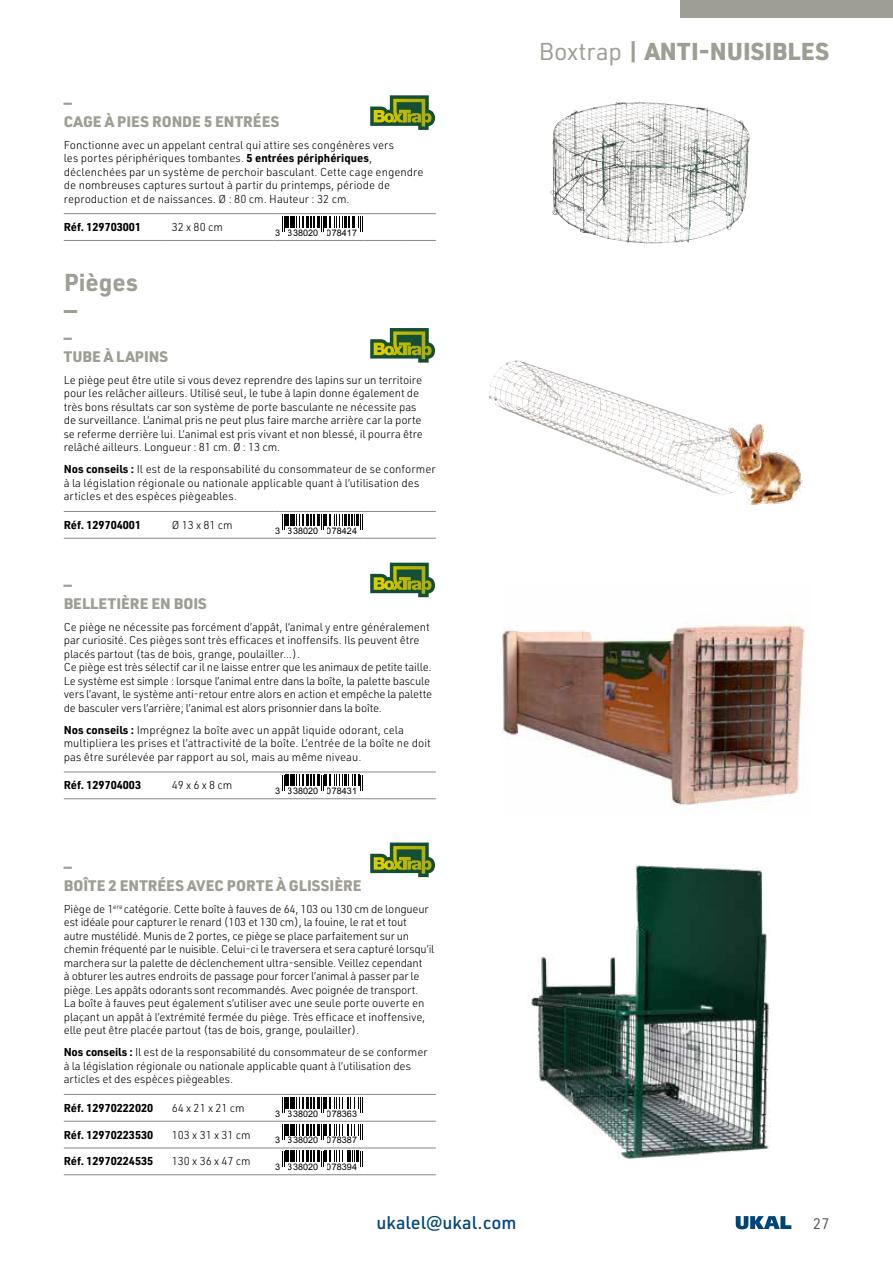
<style>
.page{position:relative;width:893px;height:1263px;background:#fff}
.page>*{position:absolute;margin:0;border:0;box-sizing:border-box;transform-origin:0 0}
.Titre_Courant_Droite{font:900 24px "URWDIN";color:#9f9e94}
.Inter-titre_2022{font:700 24px "URWDIN";color:#9f9e94}
.t1{font:500 18px "URWDIN";color:#004579}
.Titre_produit_2022{font:900 15px/18px "URWDIN";color:#9f9e94}
.t2{font:15px "URWDIN";color:#565655}
.Descriptif_produit_2{font:300 11.25px/13.5px "URWDIN";letter-spacing:-.01em;color:#000}
.Référence_Tableau_20{font:700 11.25px "URWDIN";color:#000}
.Descriptif_Tableau_2{font:300 11.25px "URWDIN";color:#000}
.t3{font:9px "Arial";color:#000}
.s1{font-weight:700}
.s2{font-weight:400}
</style>
<div class="page">
<svg style="left:736px;top:1216px;width:55px;height:13px"></svg>
<img style="left:550px;top:102px;width:78px;height:140px">
<hr style="left:64px;top:213px;width:102px;height:1px;background:#868786">
<hr style="left:166px;top:213px;width:108px;height:1px;background:#868786">
<hr style="left:274px;top:213px;width:90px;height:1px;background:#868786">
<hr style="left:364px;top:213px;width:38px;height:1px;background:#868786">
<hr style="left:402px;top:213px;width:34px;height:1px;background:#868786">
<hr style="left:64px;top:240px;width:102px;height:1px;background:#868786">
<hr style="left:166px;top:240px;width:108px;height:1px;background:#868786">
<hr style="left:274px;top:240px;width:90px;height:1px;background:#868786">
<hr style="left:364px;top:240px;width:38px;height:1px;background:#868786">
<hr style="left:402px;top:240px;width:34px;height:1px;background:#868786">
<svg style="left:282px;top:216px;width:81px;height:16px"></svg>
<svg style="left:370px;top:95px;width:65px;height:35px"></svg>
<hr style="left:64px;top:511px;width:102px;height:1px;background:#868786">
<hr style="left:166px;top:511px;width:108px;height:1px;background:#868786">
<hr style="left:274px;top:511px;width:90px;height:1px;background:#868786">
<hr style="left:364px;top:511px;width:38px;height:1px;background:#868786">
<hr style="left:402px;top:511px;width:34px;height:1px;background:#868786">
<hr style="left:64px;top:538px;width:102px;height:1px;background:#868786">
<hr style="left:166px;top:538px;width:108px;height:1px;background:#868786">
<hr style="left:274px;top:538px;width:90px;height:1px;background:#868786">
<hr style="left:364px;top:538px;width:38px;height:1px;background:#868786">
<hr style="left:402px;top:538px;width:34px;height:1px;background:#868786">
<svg style="left:282px;top:514px;width:81px;height:16px"></svg>
<svg style="left:370px;top:328px;width:65px;height:35px"></svg>
<hr style="left:64px;top:771px;width:102px;height:1px;background:#868786">
<hr style="left:166px;top:771px;width:108px;height:1px;background:#868786">
<hr style="left:274px;top:771px;width:90px;height:1px;background:#868786">
<hr style="left:364px;top:771px;width:38px;height:1px;background:#868786">
<hr style="left:402px;top:771px;width:34px;height:1px;background:#868786">
<hr style="left:64px;top:798px;width:102px;height:1px;background:#868786">
<hr style="left:166px;top:798px;width:108px;height:1px;background:#868786">
<hr style="left:274px;top:798px;width:90px;height:1px;background:#868786">
<hr style="left:364px;top:798px;width:38px;height:1px;background:#868786">
<hr style="left:402px;top:798px;width:34px;height:1px;background:#868786">
<svg style="left:282px;top:775px;width:81px;height:15px"></svg>
<svg style="left:370px;top:563px;width:65px;height:34px"></svg>
<img style="left:489px;top:360px;width:236px;height:135px">
<img style="left:725px;top:423px;width:77px;height:82px">
<img style="left:502px;top:623px;width:304px;height:183px">
<img style="left:531px;top:864px;width:240px;height:295px">
<hr style="left:64px;top:1094px;width:102px;height:1px;background:#868786">
<hr style="left:166px;top:1094px;width:108px;height:1px;background:#868786">
<hr style="left:274px;top:1094px;width:90px;height:1px;background:#868786">
<hr style="left:364px;top:1094px;width:38px;height:1px;background:#868786">
<hr style="left:402px;top:1094px;width:34px;height:1px;background:#868786">
<hr style="left:64px;top:1121px;width:102px;height:1px;background:#868786">
<hr style="left:166px;top:1121px;width:108px;height:1px;background:#868786">
<hr style="left:274px;top:1121px;width:90px;height:1px;background:#868786">
<hr style="left:364px;top:1121px;width:38px;height:1px;background:#868786">
<hr style="left:402px;top:1121px;width:34px;height:1px;background:#868786">
<hr style="left:64px;top:1147px;width:102px;height:1px;background:#868786">
<hr style="left:166px;top:1147px;width:108px;height:1px;background:#868786">
<hr style="left:274px;top:1147px;width:90px;height:1px;background:#868786">
<hr style="left:364px;top:1147px;width:38px;height:1px;background:#868786">
<hr style="left:402px;top:1147px;width:34px;height:1px;background:#868786">
<hr style="left:64px;top:1174px;width:102px;height:1px;background:#868786">
<hr style="left:166px;top:1174px;width:108px;height:1px;background:#868786">
<hr style="left:274px;top:1174px;width:90px;height:1px;background:#868786">
<hr style="left:364px;top:1174px;width:38px;height:1px;background:#868786">
<hr style="left:402px;top:1174px;width:34px;height:1px;background:#868786">
<svg style="left:282px;top:1097px;width:81px;height:16px"></svg>
<svg style="left:282px;top:1124px;width:81px;height:16px"></svg>
<svg style="left:282px;top:1151px;width:81px;height:15px"></svg>
<svg style="left:370px;top:842px;width:65px;height:35px"></svg>
<div style="left:680px;top:0;width:213px;height:17px;background:#9f9e94"></div>
<p class="Titre_produit_2022" style="left:64px;top:93px;width:217px">—<br>CAGE À PIES RONDE 5 ENTRÉES</p>
<p class="Descriptif_produit_2" style="left:64px;top:137px;width:361px">Fonctionne avec un appelant central qui attire ses congénères vers<br>les portes périphériques tombantes. <span class="s1">5 entrées périphériques</span>, déclenchées par un système de perchoir basculant. Cette cage engendre de nombreuses captures surtout à partir du printemps, période de reproduction et de naissances. Ø : 80 cm. Hauteur : 32 cm.</p>
<p class="Référence_Tableau_20" style="left:64px;top:219px;width:79px">Réf. 129703001</p>
<p class="Descriptif_Tableau_2" style="left:172px;top:220px;width:52px">32 x 80 cm</p>
<p class="t3" style="left:275px;top:227px;width:83px">3 338020 078417</p>
<p class="Inter-titre_2022" style="left:64px;top:266px;width:75px">Pièges</p>
<p class="Inter-titre_2022" style="left:64px;top:295px;width:14px">—</p>
<p class="Titre_produit_2022" style="left:64px;top:329px;width:106px">—<br>TUBE À LAPINS</p>
<p class="Descriptif_produit_2" style="left:64px;top:373px;width:361px">Le piège peut être utile si vous devez reprendre des lapins sur un territoire pour les relâcher ailleurs. Utilisé seul, le tube à lapin donne également de très bons résultats car son système de porte basculante ne nécessite pas de surveillance. L’animal pris ne peut plus faire marche arrière car la porte se referme derrière lui. L’animal est pris vivant et non blessé, il pourra être relâché ailleurs. Longueur : 81 cm. Ø : 13 cm.</p>
<p class="Descriptif_produit_2" style="left:64px;top:462px;width:373px"><span class="s1">Nos conseils :</span> Il est de la responsabilité du consommateur de se conformer à la législation régionale ou nationale applicable quant à l’utilisation des articles et des espèces piègeables.</p>
<p class="Référence_Tableau_20" style="left:64px;top:517px;width:79px">Réf. 129704001</p>
<p class="Descriptif_Tableau_2" style="left:172px;top:517px;width:62px">Ø 13 x 81 cm</p>
<p class="t3" style="left:275px;top:524px;width:83px">3 338020 078424</p>
<p class="Titre_produit_2022" style="left:64px;top:576px;width:145px">—<br>BELLETIÈRE EN BOIS</p>
<p class="Descriptif_produit_2" style="left:64px;top:620px;width:370px">Ce piège ne nécessite pas forcément d’appât, l’animal y entre généralement par curiosité. Ces pièges sont très efficaces et inoffensifs. Ils peuvent être placés partout (tas de bois, grange, poulailler...).<br>Ce piège est très sélectif car il ne laisse entrer que les animaux de petite taille.<br>Le système est simple : lorsque l’animal entre dans la boîte, la palette bascule vers l’avant, le système anti-retour entre alors en action et empêche la palette de basculer vers l’arrière; l’animal est alors prisonnier dans la boîte.</p>
<p class="Descriptif_produit_2" style="left:64px;top:723px;width:369px"><span class="s1">Nos conseils :</span> Imprégnez la boîte avec un appât liquide odorant, cela multipliera les prises et l’attractivité de la boîte. L’entrée de la boîte ne doit pas être surélevée par rapport au sol, mais au même niveau.</p>
<p class="Référence_Tableau_20" style="left:64px;top:778px;width:79px">Réf. 129704003</p>
<p class="Descriptif_Tableau_2" style="left:172px;top:778px;width:62px">49 x 6 x 8 cm</p>
<p class="t3" style="left:275px;top:785px;width:83px">3 338020 078431</p>
<p class="Titre_produit_2022" style="left:64px;top:858px;width:299px">—<br>BOÎTE 2 ENTRÉES AVEC PORTE À GLISSIÈRE</p>
<p class="Descriptif_produit_2" style="left:64px;top:902px;width:372px">Piège de 1<sup>ere</sup> catégorie. Cette boîte à fauves de 64, 103 ou 130 cm de longueur est idéale pour capturer le renard (103 et 130 cm), la fouine, le rat et tout autre mustélidé. Munis de 2 portes, ce piège se place parfaitement sur un chemin fréquenté par le nuisible. Celui-ci le traversera et sera capturé lorsqu’il marchera sur la palette de déclenchement ultra-sensible. Veillez cependant<br>à obturer les autres endroits de passage pour forcer l’animal à passer par le piège. Les appâts odorants sont recommandés. Avec poignée de transport.<br>La boîte à fauves peut également s’utiliser avec une seule porte ouverte en plaçant un appât à l’extrémité fermée du piège. Très efficace et inoffensive, elle peut être placée partout (tas de bois, grange, poulailler).</p>
<p class="Descriptif_produit_2" style="left:64px;top:1045px;width:365px"><span class="s1">Nos conseils :</span> Il est de la responsabilité du consommateur de se conformer à la législation régionale ou nationale applicable quant à l’utilisation des articles et des espèces piègeables.</p>
<p class="Référence_Tableau_20" style="left:64px;top:1100px;width:91px">Réf. 12970222020</p>
<p class="Descriptif_Tableau_2" style="left:172px;top:1100px;width:74px">64 x 21 x 21 cm</p>
<p class="t3" style="left:275px;top:1107px;width:83px">3 338020 078363</p>
<p class="Référence_Tableau_20" style="left:64px;top:1127px;width:91px">Réf. 12970223530</p>
<p class="Descriptif_Tableau_2" style="left:172px;top:1127px;width:80px">103 x 31 x 31 cm</p>
<p class="t3" style="left:275px;top:1134px;width:83px">3 338020 078387</p>
<p class="Référence_Tableau_20" style="left:64px;top:1154px;width:91px">Réf. 12970224535</p>
<p class="Descriptif_Tableau_2" style="left:172px;top:1154px;width:80px">130 x 36 x 47 cm</p>
<p class="t3" style="left:275px;top:1161px;width:83px">3 338020 078394</p>
<p class="Titre_Courant_Droite" style="left:539px;top:34px;width:292px"><span class="s2">Boxtrap</span> <span class="s1">|</span> ANTI-NUISIBLES</p>
<h2 class="t1" style="left:376px;top:1210px;width:142px">ukalel@ukal.com</h2>
<h3 class="t2" style="left:813px;top:1214px;width:18px">27</h3>
</div>
